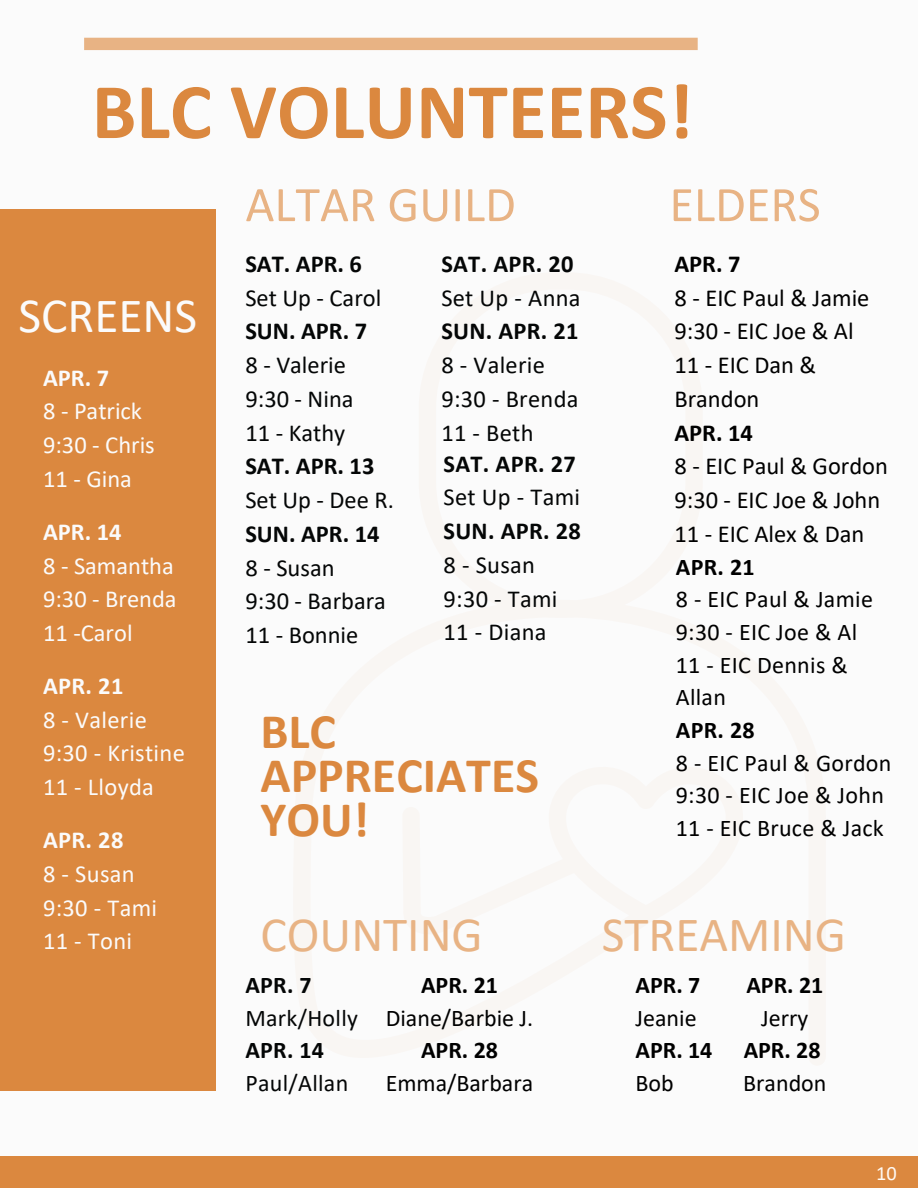
<style>
.page{position:relative;width:918px;height:1188px;background:#fbfbfb}
.page>*{position:absolute;margin:0;border:0;box-sizing:border-box;transform-origin:0 0}
.t1{font:700 79.5px "Calibri";color:#db883f}
.t2{font:50.25px "Calibri";color:#e8b384}
.t3{font:700 49.95px/43.8px "Calibri";color:#db883f}
.t4{font:49.5px "Calibri";color:#e8b384}
.t5{font:49.5px "Calibri";color:#fbfbfb}
.t6{font:24.45px "Calibri";color:#040606}
.t7{font:24.45px "Calibri";color:#fbfbfb}
.t8{font:24.45px/33.8px "Calibri";color:#000}
.t9{font:700 24.45px "Calibri";letter-spacing:.01em;color:#040606}
.t10{font:700 24.45px "Calibri";letter-spacing:.015em;color:#fbfbfb}
.t11{font:700 24.45px "Calibri";color:#000}
.t12{font:24px "Calibri";letter-spacing:.015em;color:#000}
.t13{font:700 24px "Calibri";color:#000}
.t14{font:24px "Calibri";letter-spacing:.015em;color:#040606}
.t15{font:700 24px "Calibri";letter-spacing:.015em;color:#040606}
.t16{font:21.9px "Canva Sans";color:#fff9f3}
.t17{font:20.4px "Calibri";color:#fff9f3}
</style>
<div class="page">
<div style="left:0;top:210px;width:216px;height:881px;background:#db883f"></div>
<div style="left:84px;top:38px;width:614px;height:12px;background:#e8b384"></div>
<div style="left:0;top:1156px;width:918px;height:32px;background:#db883f"></div>
<p class="t1" style="left:92px;top:78px;width:603px">BLC VOLUNTEERS!</p>
<p class="t5" style="left:18px;top:295px;width:180px">SCREENS</p>
<p class="t10" style="left:43px;top:367px;width:68px">APR. 7</p>
<p class="t7" style="left:43px;top:401px;width:101px">8 - Patrick</p>
<p class="t7" style="left:43px;top:435px;width:113px">9:30 - Chris</p>
<p class="t7" style="left:43px;top:469px;width:90px">11 - Gina</p>
<p class="t10" style="left:43px;top:521px;width:80px">APR. 14</p>
<p class="t7" style="left:43px;top:555px;width:132px">8 - Samantha</p>
<p class="t7" style="left:43px;top:589px;width:135px">9:30 - Brenda</p>
<p class="t7" style="left:43px;top:623px;width:91px">11 -Carol</p>
<p class="t10" style="left:43px;top:676px;width:82px">APR. 21</p>
<p class="t7" style="left:43px;top:709px;width:105px">8 - Valerie</p>
<p class="t7" style="left:43px;top:743px;width:143px">9:30 - Kristine</p>
<p class="t7" style="left:43px;top:777px;width:112px">11 - Lloyda</p>
<p class="t10" style="left:43px;top:830px;width:82px">APR. 28</p>
<p class="t7" style="left:43px;top:863px;width:93px">8 - Susan</p>
<p class="t7" style="left:43px;top:897px;width:116px">9:30 - Tami</p>
<p class="t7" style="left:43px;top:931px;width:91px">11 - Toni</p>
<p class="t2" style="left:245px;top:183px;width:272px">ALTAR GUILD</p>
<h3 class="t9" style="left:245px;top:253px;width:118px">SAT. APR. 6</h3>
<h3 class="t6" style="left:245px;top:287px;width:137px">Set Up - Carol</h3>
<h4 class="t9" style="left:245px;top:321px;width:123px">SUN. APR. 7</h4>
<p class="t6" style="left:245px;top:355px;width:102px">8 - Valerie</p>
<p class="t6" style="left:245px;top:388px;width:110px">9:30 - Nina</p>
<p class="t6" style="left:245px;top:422px;width:101px">11 - Kathy</p>
<p class="t9" style="left:245px;top:456px;width:130px">SAT. APR. 13</p>
<p class="t6" style="left:245px;top:490px;width:150px">Set Up - Dee R.</p>
<p class="t9" style="left:245px;top:523px;width:136px">SUN. APR. 14</p>
<p class="t6" style="left:245px;top:557px;width:91px">8 - Susan</p>
<p class="t6" style="left:245px;top:591px;width:142px">9:30 - Barbara</p>
<p class="t6" style="left:245px;top:625px;width:114px">11 - Bonnie</p>
<p class="t9" style="left:441px;top:253px;width:134px">SAT. APR. 20</p>
<h3 class="t6" style="left:441px;top:287px;width:141px">Set Up - Anna</h3>
<p class="t9" style="left:441px;top:321px;width:139px">SUN. APR. 21</p>
<p class="t6" style="left:441px;top:355px;width:105px">8 - Valerie</p>
<p class="t6" style="left:441px;top:388px;width:139px">9:30 - Brenda</p>
<p class="t6" style="left:441px;top:422px;width:94px">11 - Beth</p>
<p class="t9" style="left:444px;top:453px;width:134px">SAT. APR. 27</p>
<p class="t6" style="left:444px;top:487px;width:138px">Set Up - Tami</p>
<p class="t9" style="left:444px;top:521px;width:139px">SUN. APR. 28</p>
<p class="t6" style="left:444px;top:555px;width:93px">8 - Susan</p>
<p class="t6" style="left:444px;top:588px;width:116px">9:30 - Tami</p>
<h2 class="t6" style="left:444px;top:622px;width:104px">11 - Diana</h2>
<p class="t3" style="left:260px;top:714px;width:280px">BLC<br>APPRECIATES<br>YOU!</p>
<p class="t2" style="left:669px;top:183px;width:153px">ELDERS</p>
<p class="t11" style="left:674px;top:253px;width:68px">APR. 7</p>
<p class="t8" style="left:674px;top:283px;width:197px">8 - EIC Paul &amp; Jamie</p>
<p class="t8" style="left:674px;top:316px;width:181px">9:30 - EIC Joe &amp; Al</p>
<p class="t8" style="left:674px;top:350px;width:143px">11 - EIC Dan &amp;<br>Brandon</p>
<p class="t11" style="left:674px;top:422px;width:80px">APR. 14</p>
<p class="t8" style="left:674px;top:451px;width:215px">8 - EIC Paul &amp; Gordon</p>
<p class="t8" style="left:674px;top:485px;width:207px">9:30 - EIC Joe &amp; John</p>
<p class="t8" style="left:674px;top:519px;width:191px">11 - EIC Alex &amp; Dan</p>
<p class="t13" style="left:676px;top:557px;width:80px">APR. 21</p>
<p class="t12" style="left:676px;top:589px;width:199px">8 - EIC Paul &amp; Jamie</p>
<p class="t12" style="left:676px;top:622px;width:183px">9:30 - EIC Joe &amp; Al</p>
<p class="t12" style="left:676px;top:655px;width:173px">11 - EIC Dennis &amp;</p>
<p class="t12" style="left:676px;top:687px;width:52px">Allan</p>
<p class="t13" style="left:676px;top:720px;width:80px">APR. 28</p>
<p class="t12" style="left:676px;top:753px;width:217px">8 - EIC Paul &amp; Gordon</p>
<p class="t12" style="left:676px;top:785px;width:210px">9:30 - EIC Joe &amp; John</p>
<p class="t12" style="left:676px;top:818px;width:210px">11 - EIC Bruce &amp; Jack</p>
<p class="t4" style="left:260px;top:914px;width:224px">COUNTING</p>
<h3 class="t4" style="left:602px;top:914px;width:246px">STREAMING</h3>
<p class="t13" style="left:636px;top:975px;width:66px">APR. 7</p>
<p class="t12" style="left:636px;top:1008px;width:63px">Jeanie</p>
<p class="t13" style="left:636px;top:1040px;width:78px">APR. 14</p>
<p class="t12" style="left:636px;top:1073px;width:40px">Bob</p>
<p class="t13" style="left:421px;top:975px;width:78px">APR. 21</p>
<p class="t12" style="left:386px;top:1008px;width:149px">Diane/Barbie J.</p>
<p class="t13" style="left:421px;top:1040px;width:78px">APR. 28</p>
<p class="t12" style="left:386px;top:1073px;width:149px">Emma/Barbara</p>
<p class="t13" style="left:746px;top:975px;width:78px">APR. 21</p>
<p class="t12" style="left:761px;top:1008px;width:49px">Jerry</p>
<p class="t13" style="left:744px;top:1040px;width:78px">APR. 28</p>
<p class="t12" style="left:743px;top:1073px;width:85px">Brandon</p>
<p class="t15" style="left:245px;top:975px;width:68px">APR. 7</p>
<p class="t14" style="left:245px;top:1008px;width:114px">Mark/Holly</p>
<p class="t15" style="left:245px;top:1040px;width:80px">APR. 14</p>
<p class="t14" style="left:245px;top:1073px;width:105px">Paul/Allan</p>
<h1 class="t16" style="left:870px;top:1154px;width:28px">10</h1>
<p class="t17" style="left:876px;top:1165px;width:22px">10</p>
</div>
